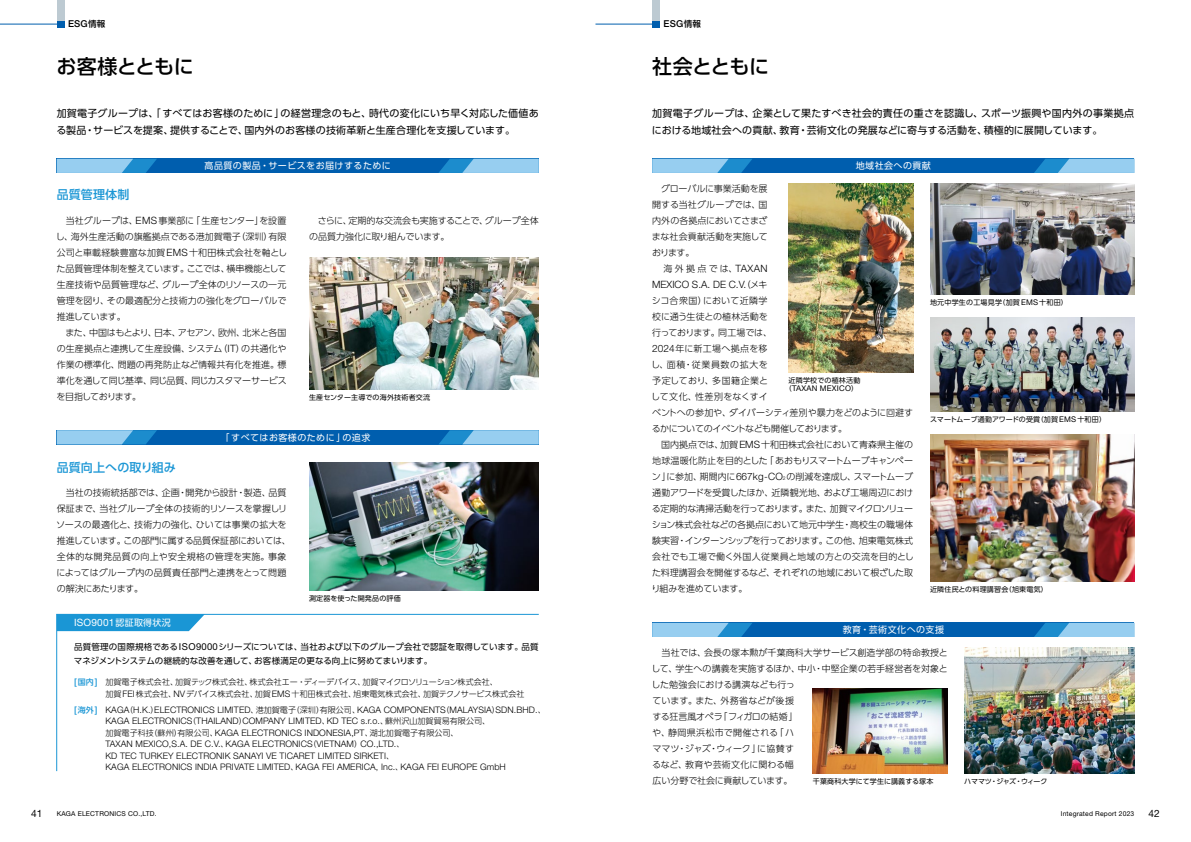
<style>
.page{position:relative;width:1191px;height:842px;background:#fff}
.page>*{position:absolute;margin:0;border:0;box-sizing:border-box;transform-origin:0 0}
.t1{font:500 20px "UD Shin Go Pr 6";letter-spacing:-.03em;color:#000}
.t2{font:500 12px "UD Shin Go Pr 6";letter-spacing:.01em;color:#1a96d5}
.t3{font:300 10.1px "Helvetica Neue LT Pro";color:#000}
.t4{font:10.1px "Helvetica Neue LT Pro";letter-spacing:.02em;color:#fff}
.t5{font:10.1px "Helvetica Neue LT Pro";color:#000}
.t6{font:10px/17px "UD Shin Go Pr 6";letter-spacing:.02em;color:#000}
.t7{font:500 9.5px "Helvetica Neue LT Pro";letter-spacing:.02em;color:#000}
.t8{font:300 9px/16px "UD Shin Go Pr 6";color:#000}
.t9{font:300 9px/11.5px "Helvetica Neue LT Pro";letter-spacing:.01em;color:#000}
.t10{font:9px "UD Shin Go Pr 6";letter-spacing:.05em;color:#fff}
.t11{font:8.5px/14px "UD Shin Go Pr 6";letter-spacing:.01em;color:#000}
.t12{font:300 8px/11.5px "UD Shin Go Pr 6";letter-spacing:.01em;color:#000}
.t13{font:7.8px "Helvetica Neue LT Pro";letter-spacing:.025em;color:#000}
.t14{font:7px "UD Shin Go Pr 6";letter-spacing:.03em;color:#000}
.t15{font:7px "UD Shin Go Pr 6";letter-spacing:.01em;color:#000}
.t16{font:7px "UD Shin Go Pr 6";letter-spacing:-.05em;color:#000}
.t17{font:6.7px "Helvetica Neue LT Pro";letter-spacing:.025em;color:#000}
.s1{font-family:"UD Shin Go Pr 6";font-size:8.5px}
.s2{font-family:"Helvetica Neue LT Pro";font-size:10.1px}
.s3{font-family:"UD Shin Go Pr 6";font-size:9px}
.s4{font-family:"Helvetica Neue LT Pro";font-size:9.5px}
.s5{font-family:"Helvetica Neue LT Pro";font-weight:500;font-size:9px;color:#1a96d5}
.s6{font-weight:500;color:#1a96d5}
.s7{font-family:"Helvetica Neue LT Pro";font-size:9px}
.s8{font-family:"UD Shin Go Pr 6";font-weight:500;font-size:8px;color:#1a96d5}
.s9{font-family:"UD Shin Go Pr 6";font-size:8px}
.s10{font-family:"Helvetica Neue LT Pro";font-size:5px}
.s11{font-family:"UD Shin Go Pr 6";font-size:7px}
.s12{font-family:"Helvetica Neue LT Pro";font-size:7.8px}
</style>
<div class="page">
<img style="left:812px;top:688px;width:135px;height:85px">
<img style="left:964px;top:648px;width:170px;height:125px">
<img style="left:930px;top:318px;width:204px;height:93px">
<img style="left:930px;top:184px;width:204px;height:110px">
<img style="left:930px;top:435px;width:204px;height:146px">
<img style="left:788px;top:184px;width:125px;height:188px">
<img style="left:309px;top:463px;width:230px;height:127px">
<img style="left:309px;top:258px;width:230px;height:132px">
<div style="left:57px;top:159px;width:482px;height:14px;background:#005eae"></div>
<svg style="left:439px;top:159px;width:100px;height:14px"></svg>
<svg style="left:57px;top:159px;width:100px;height:14px"></svg>
<div style="left:57px;top:430px;width:482px;height:14px;background:#005eae"></div>
<svg style="left:439px;top:430px;width:100px;height:14px"></svg>
<svg style="left:57px;top:430px;width:100px;height:14px"></svg>
<div style="left:652px;top:623px;width:482px;height:14px;background:#005eae"></div>
<svg style="left:1034px;top:623px;width:100px;height:14px"></svg>
<svg style="left:652px;top:623px;width:100px;height:14px"></svg>
<div style="left:652px;top:159px;width:482px;height:14px;background:#005eae"></div>
<svg style="left:1034px;top:159px;width:100px;height:14px"></svg>
<svg style="left:652px;top:159px;width:100px;height:14px"></svg>
<svg style="left:56px;top:614px;width:483px;height:158px"></svg>
<div style="left:57px;top:614px;width:148px;height:17px;background:#1a96d5"></div>
<div style="left:57px;top:20px;width:8px;height:8px;background:#005eae"></div>
<hr style="left:0;top:24px;width:60px;height:1px;background:#005eae">
<div style="left:57px;top:0;width:8px;height:20px;background:#bdcad2"></div>
<div style="left:652px;top:20px;width:8px;height:8px;background:#005eae"></div>
<hr style="left:595px;top:24px;width:61px;height:1px;background:#005eae">
<div style="left:652px;top:0;width:8px;height:20px;background:#bdcad2"></div>
<p class="t7" style="left:68px;top:18px;width:39px">ESG<span class="s1">情報</span></p>
<p class="t7" style="left:663px;top:18px;width:39px">ESG<span class="s1">情報</span></p>
<h1 class="t1" style="left:57px;top:50px;width:139px">お客様とともに</h1>
<h1 class="t1" style="left:652px;top:50px;width:118px">社会とともに</h1>
<p class="t6" style="left:56px;top:104px;width:484px">加賀電子グループは、「すべてはお客様のために」の経営理念のもと、時代の変化にいち早く対応した価値ある製品・サービスを提案、提供することで、国内外のお客様の技術革新と生産合理化を支援しています。</p>
<p class="t6" style="left:652px;top:104px;width:484px">加賀電子グループは、企業として果たすべき社会的責任の重さを認識し、スポーツ振興や国内外の事業拠点における地域社会への貢献、教育・芸術文化の発展などに寄与する活動を、積極的に展開しています。</p>
<h2 class="t2" style="left:57px;top:185px;width:74px">品質管理体制</h2>
<p class="t10" style="left:204px;top:159px;width:188px">高品質の製品・サービスをお届けするために</p>
<p class="t8" style="left:56px;top:212px;width:233px">　当社グループは、<span class="s2">EMS</span>事業部に「生産センター」を設置し、海外生産活動の旗艦拠点である港加賀電子（深圳）有限公司と車載経験豊富な加賀<span class="s2">EMS</span>十和田株式会社を軸とした品質管理体制を整えています。ここでは、横串機能として生産技術や品質管理など、グループ全体のリソースの一元管理を図り、その最適配分と技術力の強化をグローバルで推進しています。<br>　また、中国はもとより、日本、アセアン、欧州、北米と各国の生産拠点と連携して生産設備、システム（<span class="s2">IT</span>）の共通化や作業の標準化、問題の再発防止など情報共有化を推進。標準化を通して同じ基準、同じ品質、同じカスタマーサービスを目指しております。</p>
<p class="t8" style="left:309px;top:212px;width:231px">　さらに、定期的な交流会も実施することで、グループ全体の品質力強化に取り組んでいます。</p>
<p class="t14" style="left:309px;top:392px;width:123px">生産センター主導での海外技術者交流</p>
<h2 class="t2" style="left:57px;top:457px;width:121px">品質向上への取り組み</h2>
<p class="t10" style="left:221px;top:430px;width:151px">「すべてはお客様のために」の追求</p>
<p class="t8" style="left:56px;top:484px;width:236px">　当社の技術統括部では、企画・開発から設計・製造、品質保証まで、当社グループ全体の技術的リソースを掌握しリソースの最適化と、技術力の強化、ひいては事業の拡大を推進しています。この部門に属する品質保証部においては、全体的な開発品質の向上や安全規格の管理を実施。事象によってはグループ内の品質責任部門と連携をとって問題の解決にあたります。</p>
<p class="t4" style="left:74px;top:616px;width:98px">ISO9001<span class="s3">認証取得状況</span></p>
<p class="t14" style="left:309px;top:592px;width:93px">測定器を使った開発品の評価</p>
<p class="t11" style="left:74px;top:639px;width:466px">品質管理の国際規格である<span class="s4">ISO9000</span>シリーズについては、当社および以下のグループ会社で認証を取得しています。品質マネジメントシステムの継続的な改善を通して、お客様満足の更なる向上に努めてまいります。</p>
<p class="t12" style="left:105px;top:676px;width:420px;text-indent:-31px"><span class="s5">[</span><span class="s6">国内</span><span class="s5">]</span> 加賀電子株式会社、加賀テック株式会社、株式会社エー・ディーデバイス、加賀マイクロソリューション株式会社、<br>加賀<span class="s7">FEI</span>株式会社、<span class="s7">NV</span>デバイス株式会社、加賀<span class="s7">EMS</span>十和田株式会社、旭東電気株式会社、加賀テクノサービス株式会社</p>
<p class="t9" style="left:105px;top:703px;width:442px;text-indent:-31px"><span class="s6">[</span><span class="s8">海外</span><span class="s6">]</span> KAGA<span class="s9">（</span>H.K.<span class="s9">）</span>ELECTRONICS LIMITED<span class="s9">、港加賀電子（深圳）有限公司、</span>KAGA COMPONENTS<span class="s9">（</span>MALAYSIA<span class="s9">）</span>SDN.BHD.<span class="s9">、<br></span>KAGA ELECTRONICS<span class="s9">（</span>THAILAND<span class="s9">）</span>COMPANY LIMITED<span class="s9">、</span>KD TEC s.r.o.<span class="s9">、蘇州沢山加賀貿易有限公司、</span></p>
<p class="t12" style="left:105px;top:726px;width:355px">加賀電子科技（蘇州）有限公司、<span class="s7">KAGA ELECTRONICS INDONESIA,PT</span>、湖北加賀電子有限公司、</p>
<p class="t9" style="left:105px;top:738px;width:402px">TAXAN MEXICO,S.A. DE C.V.<span class="s9">、</span>KAGA ELECTRONICS<span class="s9">（</span>VIETNAM<span class="s9">）</span>CO.,LTD.<span class="s9">、<br></span>KD TEC TURKEY ELECTRONIK SANAYI VE TICARET LIMITED SIRKETI<span class="s9">、<br></span>KAGA ELECTRONICS INDIA PRIVATE LIMITED<span class="s9">、</span>KAGA FEI AMERICA, Inc.<span class="s9">、</span>KAGA FEI EUROPE GmbH</p>
<p class="t10" style="left:855px;top:159px;width:77px">地域社会への貢献</p>
<p class="t8" style="left:652px;top:180px;width:117px">　グローバルに事業活動を展開する当社グループでは、国内外の各拠点においてさまざまな社会貢献活動を実施しております。<br>　海外拠点では、<span class="s2">TAXAN</span></p>
<p class="t3" style="left:652px;top:278px;width:117px">MEXICO S.A. DE C.V.<span class="s3">（メキ</span></p>
<p class="t8" style="left:651px;top:292px;width:264px">シコ合衆国）において近隣学<br>校に通う生徒との植林活動を<br>行っております。同工場では、<br><span class="s2">2024</span>年に新工場へ拠点を移<br>し、面積・従業員数の拡大を<br>予定しており、多国籍企業と<br>して文化、性差別をなくすイ<br>ベントへの参加や、ダイバーシティ差別や暴力をどのように回避するかについてのイベントなども開催しております。<br>　国内拠点では、加賀<span class="s2">EMS</span>十和田株式会社において青森県主催の地球温暖化防止を目的とした「あおもりスマートムーブキャンペーン」に参加、期間内に<span class="s2">667kg-CO</span><span class="s10">2</span>の削減を達成し、スマートムーブ通勤アワードを受賞したほか、近隣観光地、および工場周辺における定期的な清掃活動を行っております。また、加賀マイクロソリューション株式会社などの各拠点において地元中学生・高校生の職場体験実習・インターンシップを行っております。この他、旭東電気株式会社でも工場で働く外国人従業員と地域の方との交流を目的とした料理講習会を開催するなど、それぞれの地域において根ざした取り組みを進めています。</p>
<p class="t14" style="left:788px;top:374px;width:73px">近隣学校での植林活動</p>
<p class="t13" style="left:785px;top:383px;width:75px"><span class="s11">（</span>TAXAN MEXICO<span class="s11">）</span></p>
<p class="t14" style="left:930px;top:296px;width:139px">地元中学生の工場見学（加賀<span class="s12">EMS</span>十和田）</p>
<p class="t15" style="left:930px;top:413px;width:177px">スマートムーブ通勤アワードの受賞（加賀<span class="s12">EMS</span>十和田）</p>
<p class="t14" style="left:930px;top:584px;width:119px">近隣住民との料理講習会（旭東電気）</p>
<p class="t10" style="left:842px;top:623px;width:103px">教育・芸術文化への支援</p>
<p class="t8" style="left:651px;top:644px;width:298px">　当社では、会長の塚本勲が千葉商科大学サービス創造学部の特命教授として、学生への講義を実施するほか、中小・中堅企業の若手経営者を対象とした勉強会における講演なども行っ<br>ています。また、外務省などが後援<br>する狂言風オペラ「フィガロの結婚」<br>や、静岡県浜松市で開催される「ハ<br>ママツ・ジャズ・ウィーク」に協賛す<br>るなど、教育や芸術文化に関わる幅<br>広い分野で社会に貢献しています。</p>
<p class="t14" style="left:812px;top:776px;width:122px">千葉商科大学にて学生に講義する塚本</p>
<p class="t16" style="left:964px;top:776px;width:85px">ハママツ・ジャズ・ウィーク</p>
<p class="t5" style="left:31px;top:808px;width:13px">41</p>
<p class="t17" style="left:57px;top:810px;width:101px">KAGA ELECTRONICS CO.,LTD.</p>
<p class="t17" style="left:1060px;top:810px;width:75px">Integrated Report 2023</p>
<p class="t5" style="left:1148px;top:808px;width:13px">42</p>
</div>
